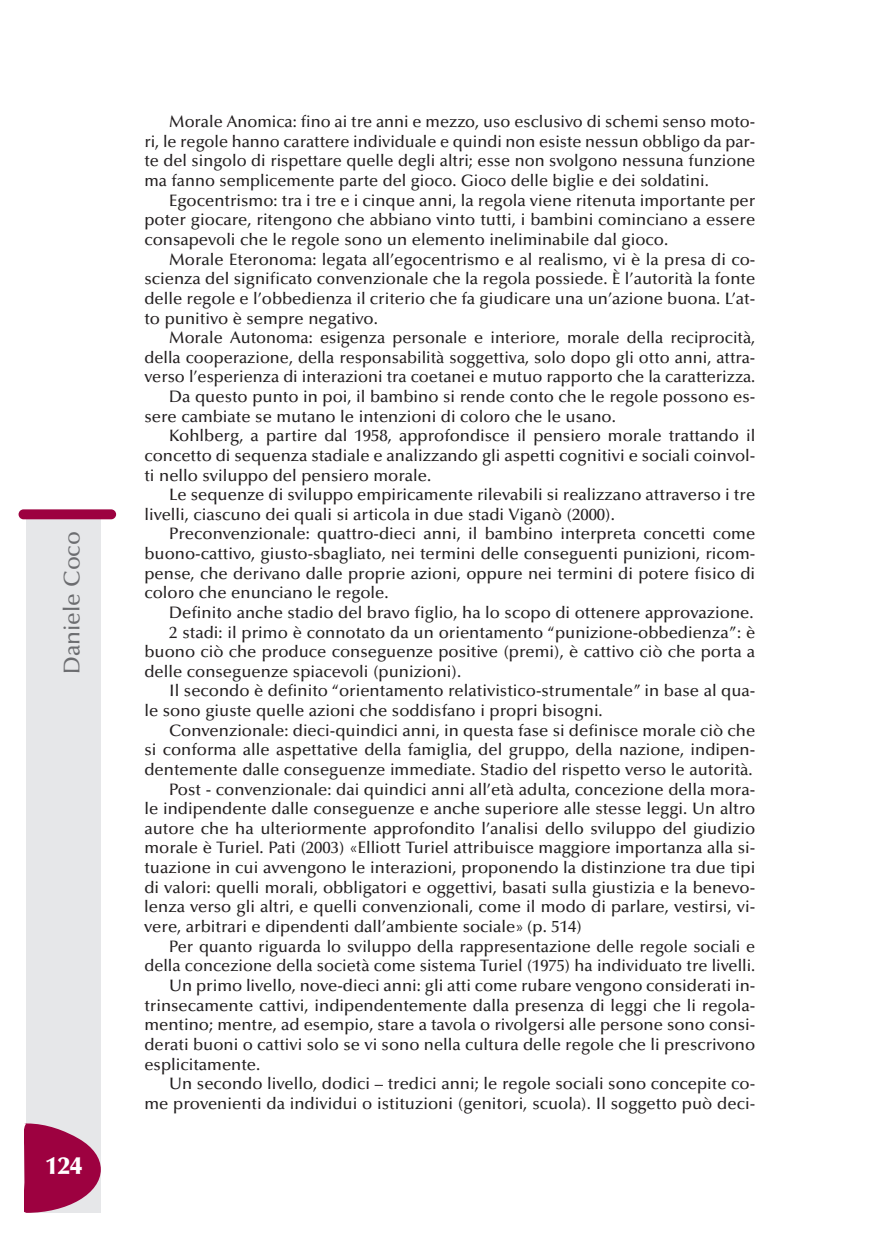
<style>
.page{position:relative;width:869px;height:1241px;background:#fff}
.page>*{position:absolute;margin:0;border:0;box-sizing:border-box;transform-origin:0 0}
.t1{font:900 24.5px "Optima";color:#fff}
.t2{font:500 22.75px "Optima";color:#6c6d70}
.t3{font:500 16.62px/19.6px "Optima";color:#231f20;text-align:justify}
</style>
<div class="page">
<div style="left:27px;top:517px;width:74px;height:695px;background:#e6e7e9"></div>
<div style="left:19px;top:509px;width:97px;height:10px;background:#9d0140;border-radius:5px"></div>
<svg style="left:24px;top:1122px;width:77px;height:90px"></svg>
<h2 class="t2" style="left:63px;top:674px;width:144px;rotate:-90deg">Daniele Coco</h2>
<h1 class="t1" style="left:45px;top:1155px;width:38px">124</h1>
<p class="t3" style="left:144px;top:113px;width:612px;text-indent:25px">Morale Anomica: fino ai tre anni e mezzo, uso esclusivo di schemi senso moto&shy;ri, le regole hanno carattere individuale e quindi non esiste nessun obbligo da par&shy;te del singolo di rispettare quelle degli altri; esse non svolgono nessuna funzione ma fanno semplicemente parte del gioco. Gioco delle biglie e dei soldatini.</p>
<p class="t3" style="left:144px;top:192px;width:612px;text-indent:25px">Egocentrismo: tra i tre e i cinque anni, la regola viene ritenuta importante per poter giocare, ritengono che abbiano vinto tutti, i bambini cominciano a essere consapevoli che le regole sono un elemento ineliminabile dal gioco.</p>
<p class="t3" style="left:144px;top:251px;width:612px;text-indent:25px">Morale Eteronoma: legata all’egocentrismo e al realismo, vi è la presa di co&shy;scienza del significato convenzionale che la regola possiede. È l’autorità la fonte delle regole e l’obbedienza il criterio che fa giudicare una un’azione buona. L’at&shy;to punitivo è sempre negativo.</p>
<p class="t3" style="left:169px;top:329px;width:587px">Morale Autonoma: esigenza personale e interiore, morale della reciprocità,</p>
<p class="t3" style="left:144px;top:349px;width:612px">della cooperazione, della responsabilità soggettiva, solo dopo gli otto anni, attra-</p>
<p class="t3" style="left:144px;top:368px;width:612px">verso l’esperienza di interazioni tra coetanei e mutuo rapporto che la caratterizza.</p>
<p class="t3" style="left:169px;top:388px;width:587px">Da questo punto in poi, il bambino si rende conto che le regole possono es-</p>
<p class="t3" style="left:144px;top:408px;width:473px">sere cambiate se mutano le intenzioni di coloro che le usano.</p>
<p class="t3" style="left:169px;top:427px;width:587px">Kohlberg, a partire dal 1958, approfondisce il pensiero morale trattando il</p>
<p class="t3" style="left:144px;top:447px;width:612px">concetto di sequenza stadiale e analizzando gli aspetti cognitivi e sociali coinvol-</p>
<p class="t3" style="left:144px;top:466px;width:288px">ti nello sviluppo del pensiero morale.</p>
<p class="t3" style="left:169px;top:486px;width:587px">Le sequenze di sviluppo empiricamente rilevabili si realizzano attraverso i tre</p>
<p class="t3" style="left:144px;top:506px;width:472px">livelli, ciascuno dei quali si articola in due stadi Viganò (2000).</p>
<p class="t3" style="left:169px;top:525px;width:587px">Preconvenzionale: quattro-dieci anni, il bambino interpreta concetti come</p>
<p class="t3" style="left:144px;top:545px;width:612px">buono-cattivo, giusto-sbagliato, nei termini delle conseguenti punizioni, ricom-</p>
<p class="t3" style="left:144px;top:565px;width:612px">pense, che derivano dalle proprie azioni, oppure nei termini di potere fisico di</p>
<p class="t3" style="left:144px;top:584px;width:245px">coloro che enunciano le regole.</p>
<p class="t3" style="left:169px;top:604px;width:585px">Definito anche stadio del bravo figlio, ha lo scopo di ottenere approvazione.</p>
<p class="t3" style="left:169px;top:623px;width:587px">2 stadi: il primo è connotato da un orientamento “punizione-obbedienza”: è</p>
<p class="t3" style="left:144px;top:643px;width:612px">buono ciò che produce conseguenze positive (premi), è cattivo ciò che porta a</p>
<p class="t3" style="left:144px;top:663px;width:318px">delle conseguenze spiacevoli (punizioni).</p>
<p class="t3" style="left:169px;top:682px;width:587px">Il secondo è definito “orientamento relativistico-strumentale” in base al qua-</p>
<p class="t3" style="left:144px;top:702px;width:459px">le sono giuste quelle azioni che soddisfano i propri bisogni.</p>
<p class="t3" style="left:169px;top:721px;width:587px">Convenzionale: dieci-quindici anni, in questa fase si definisce morale ciò che</p>
<p class="t3" style="left:144px;top:741px;width:612px">si conforma alle aspettative della famiglia, del gruppo, della nazione, indipen-</p>
<p class="t3" style="left:144px;top:761px;width:609px">dentemente dalle conseguenze immediate. Stadio del rispetto verso le autorità.</p>
<p class="t3" style="left:169px;top:780px;width:587px">Post - convenzionale: dai quindici anni all’età adulta, concezione della mora-</p>
<p class="t3" style="left:144px;top:800px;width:612px">le indipendente dalle conseguenze e anche superiore alle stesse leggi. Un altro</p>
<p class="t3" style="left:144px;top:820px;width:612px">autore che ha ulteriormente approfondito l’analisi dello sviluppo del giudizio</p>
<p class="t3" style="left:144px;top:839px;width:612px">morale è Turiel. Pati (2003) «Elliott Turiel attribuisce maggiore importanza alla si-</p>
<p class="t3" style="left:144px;top:859px;width:612px">tuazione in cui avvengono le interazioni, proponendo la distinzione tra due tipi</p>
<p class="t3" style="left:144px;top:878px;width:612px">di valori: quelli morali, obbligatori e oggettivi, basati sulla giustizia e la benevo-</p>
<p class="t3" style="left:144px;top:898px;width:612px">lenza verso gli altri, e quelli convenzionali, come il modo di parlare, vestirsi, vi-</p>
<p class="t3" style="left:144px;top:918px;width:439px">vere, arbitrari e dipendenti dall’ambiente sociale» (p. 514)</p>
<p class="t3" style="left:169px;top:938px;width:587px">Per quanto riguarda lo sviluppo della rappresentazione delle regole sociali e</p>
<p class="t3" style="left:144px;top:957px;width:612px">della concezione della società come sistema Turiel (1975) ha individuato tre livelli.</p>
<p class="t3" style="left:169px;top:977px;width:587px">Un primo livello, nove-dieci anni: gli atti come rubare vengono considerati in-</p>
<p class="t3" style="left:144px;top:996px;width:612px">trinsecamente cattivi, indipendentemente dalla presenza di leggi che li regola-</p>
<p class="t3" style="left:144px;top:1016px;width:612px">mentino; mentre, ad esempio, stare a tavola o rivolgersi alle persone sono consi-</p>
<p class="t3" style="left:144px;top:1036px;width:612px">derati buoni o cattivi solo se vi sono nella cultura delle regole che li prescrivono</p>
<p class="t3" style="left:144px;top:1055px;width:117px">esplicitamente.</p>
<p class="t3" style="left:169px;top:1075px;width:587px">Un secondo livello, dodici – tredici anni; le regole sociali sono concepite co-</p>
<p class="t3" style="left:144px;top:1094px;width:612px">me provenienti da individui o istituzioni (genitori, scuola). Il soggetto può deci-</p>
</div>
